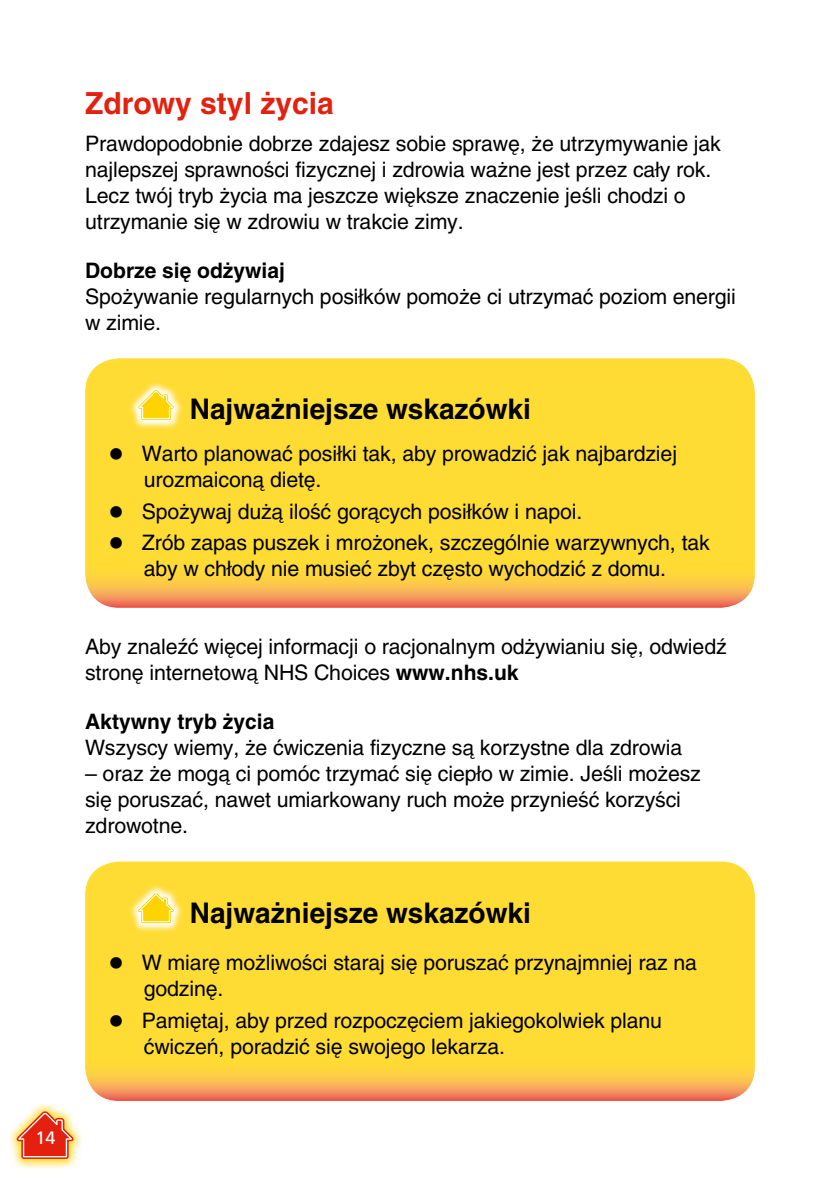
<style>
.page{position:relative;width:840px;height:1191px;background:#fff}
.page>*{position:absolute;margin:0;border:0;box-sizing:border-box;transform-origin:0 0}
.t1{font:700 30px "Swiss CE";color:#e4200e}
.t2{font:700 28px "Swiss CE";color:#000}
.t3{font:21px/26px "Swiss CE";color:#000}
.t4{font:700 21px "Swiss CE";color:#000}
.t5{font:18px "Frutiger";color:#fff}
.s1{font-size:36px}
.s2{font-weight:700}
</style>
<div class="page">
<img style="left:13px;top:1104px;width:64px;height:64px">
<svg style="left:9px;top:1107px;width:72px;height:54px"></svg>
<svg style="left:85px;top:358px;width:669px;height:250px"></svg>
<img style="left:120px;top:381px;width:70px;height:48px">
<svg style="left:133px;top:387px;width:46px;height:34px"></svg>
<svg style="left:85px;top:861px;width:669px;height:240px"></svg>
<img style="left:120px;top:884px;width:70px;height:48px">
<svg style="left:133px;top:890px;width:46px;height:34px"></svg>
<p class="t5" style="left:35px;top:1127px;width:21px">14</p>
<h1 class="t1" style="left:85px;top:84px;width:250px">Zdrowy styl życia</h1>
<p class="t3" style="left:85px;top:131px;width:636px">Prawdopodobnie dobrze zdajesz sobie sprawę, że utrzymywanie jak najlepszej sprawności fizycznej i zdrowia ważne jest przez cały rok.<br>Lecz twój tryb życia ma jeszcze większe znaczenie jeśli chodzi o utrzymanie się w zdrowiu w trakcie zimy.</p>
<p class="t4" style="left:85px;top:257px;width:201px">Dobrze się odżywiaj</p>
<p class="t3" style="left:85px;top:283px;width:652px">Spożywanie regularnych posiłków pomoże ci utrzymać poziom energii w zimie.</p>
<h2 class="t2" style="left:190px;top:392px;width:342px">Najważniejsze wskazówki</h2>
<p class="t3" style="left:144px;top:441px;width:534px;text-indent:-34px"><span class="s1">•</span> Warto planować posiłki tak, aby prowadzić jak najbardziej urozmaiconą dietę.</p>
<p class="t3" style="left:110px;top:498px;width:474px"><span class="s1">•</span> Spożywaj dużą ilość gorących posiłków i napoi.</p>
<p class="t3" style="left:110px;top:530px;width:601px;text-align:center"><span class="s1">•</span> Zrób zapas puszek i mrożonek, szczególnie warzywnych, tak aby w chłody nie musieć zbyt często wychodzić z domu.</p>
<p class="t3" style="left:85px;top:634px;width:642px">Aby znaleźć więcej informacji o racjonalnym odżywianiu się, odwiedź stronę internetową NHS Choices <span class="s2">www.nhs.uk</span></p>
<p class="t4" style="left:85px;top:708px;width:191px">Aktywny tryb życia</p>
<p class="t3" style="left:85px;top:735px;width:598px">Wszyscy wiemy, że ćwiczenia fizyczne są korzystne dla zdrowia</p>
<p class="t3" style="left:85px;top:761px;width:616px">– oraz że mogą ci pomóc trzymać się ciepło w zimie. Jeśli możesz się poruszać, nawet umiarkowany ruch może przynieść korzyści zdrowotne.</p>
<h2 class="t2" style="left:190px;top:895px;width:342px">Najważniejsze wskazówki</h2>
<p class="t3" style="left:144px;top:949px;width:554px;text-indent:-34px"><span class="s1">•</span> W miarę możliwości staraj się poruszać przynajmniej raz na godzinę.</p>
<p class="t3" style="left:144px;top:1007px;width:519px;text-indent:-34px"><span class="s1">•</span> Pamiętaj, aby przed rozpoczęciem jakiegokolwiek planu ćwiczeń, poradzić się swojego lekarza.</p>
</div>
